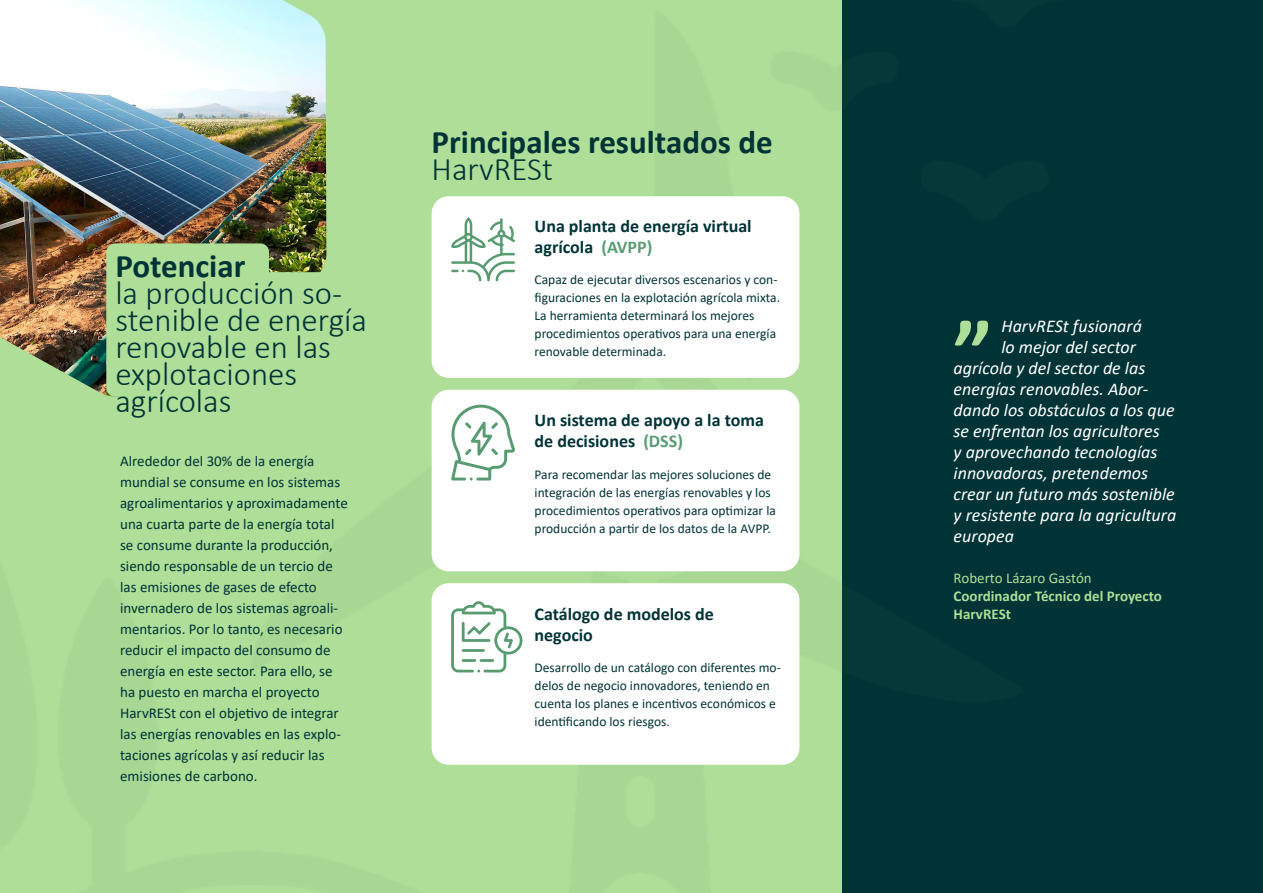
<style>
.page{position:relative;width:1263px;height:893px;background:#fff}
.page>*{position:absolute;margin:0;border:0;box-sizing:border-box;transform-origin:0 0}
.t1{font:700 89.1px "Calibri";color:#aede98}
.t2{font:300 33px/27px "Calibri";color:#003336}
.t3{font:700 33px "Calibri";color:#003336}
.t4{font:italic 18px "Calibri";color:#fff}
.t5{font:700 18px/21px "Calibri";color:#003336}
.t6{font:15px/21px "Calibri";color:#003336}
.t7{font:700 15px/18px "Calibri";color:#aede98}
.t8{font:15px "Calibri";color:#aede98}
.t9{font:13.5px/18px "Calibri";color:#003336}
.s1{color:#5a9c73}
</style>
<div class="page">
<div style="left:842px;top:0;width:421px;height:893px;background:#003336"></div>
<div style="left:0;top:0;width:842px;height:893px;background:#aede98"></div>
<img style="left:0;top:0;width:326px;height:398px">
<div style="left:106px;top:243px;width:163px;height:43px;background:#aede98;border-radius:9px"></div>
<div style="left:106px;top:272px;width:235px;height:43px;background:#aede98;border-radius:9px"></div>
<div style="left:106px;top:301px;width:203px;height:42px;background:#aede98;border-radius:9px"></div>
<div style="left:106px;top:328px;width:235px;height:43px;background:#aede98;border-radius:9px"></div>
<div style="left:106px;top:354px;width:141px;height:42px;background:#aede98;border-radius:9px"></div>
<div style="left:432px;top:196px;width:367px;height:182px;background:#fff;border-radius:17px"></div>
<svg style="left:451px;top:217px;width:64px;height:64px"></svg>
<div style="left:432px;top:390px;width:367px;height:181px;background:#fff;border-radius:17px"></div>
<svg style="left:451px;top:404px;width:64px;height:76px"></svg>
<div style="left:432px;top:583px;width:367px;height:182px;background:#fff;border-radius:17px"></div>
<svg style="left:451px;top:601px;width:71px;height:71px"></svg>
<h2 class="t3" style="left:115px;top:242px;width:132px">Potenciar</h2>
<h2 class="t2" style="left:115px;top:279px;width:253px">la producción so&shy;stenible de energía renovable en las explotaciones agrícolas</h2>
<p class="t6" style="left:120px;top:450px;width:229px">Alrededor del 30% de la energía mundial se consume en los sistemas agroalimentarios y aproximadamente una cuarta parte de la energía total se consume durante la producción, siendo responsable de un tercio de las emisiones de gases de efecto invernadero de los sistemas agroali&shy;mentarios. Por lo tanto, es necesario reducir el impacto del consumo de energía en este sector. Para ello, se ha puesto en marcha el proyecto HarvRESt con el objetivo de integrar las energías renovables en las explo&shy;taciones agrícolas y así reducir las emisiones de carbono.</p>
<h2 class="t3" style="left:432px;top:119px;width:343px">Principales resultados de</h2>
<h2 class="t2" style="left:432px;top:155px;width:123px">HarvRESt</h2>
<p class="t5" style="left:535px;top:215px;width:219px">Una planta de energía virtual agrícola <span class="s1">(AVPP)</span></p>
<p class="t9" style="left:535px;top:270px;width:247px">Capaz de ejecutar diversos escenarios y con&shy;figuraciones en la explotación agrícola mixta.<br>La herramienta determinará los mejores procedimientos operativos para una energía renovable determinada.</p>
<p class="t5" style="left:535px;top:410px;width:231px">Un sistema de apoyo a la toma de decisiones <span class="s1">(DSS)</span></p>
<p class="t9" style="left:535px;top:465px;width:243px">Para recomendar las mejores soluciones de integración de las energías renovables y los procedimientos operativos para optimizar la producción a partir de los datos de la AVPP.</p>
<p class="t5" style="left:535px;top:603px;width:181px">Catálogo de modelos de negocio</p>
<p class="t9" style="left:535px;top:658px;width:248px">Desarrollo de un catálogo con diferentes mo&shy;delos de negocio innovadores, teniendo en cuenta los planes e incentivos económicos e identificando los riesgos.</p>
<p class="t4" style="left:1001px;top:313px;width:142px">HarvRESt fusionará</p>
<p class="t4" style="left:1001px;top:334px;width:136px">lo mejor del sector</p>
<p class="t4" style="left:954px;top:355px;width:193px">agrícola y del sector de las</p>
<p class="t4" style="left:954px;top:376px;width:196px">energías renovables. Abor-</p>
<p class="t4" style="left:954px;top:397px;width:223px">dando los obstáculos a los que</p>
<p class="t4" style="left:954px;top:418px;width:208px">se enfrentan los agricultores</p>
<p class="t4" style="left:954px;top:439px;width:205px">y aprovechando tecnologías</p>
<p class="t4" style="left:954px;top:460px;width:196px">innovadoras, pretendemos</p>
<p class="t4" style="left:954px;top:481px;width:223px">crear un futuro más sostenible</p>
<p class="t4" style="left:954px;top:502px;width:224px">y resistente para la agricultura</p>
<p class="t4" style="left:954px;top:523px;width:62px">europea</p>
<p class="t8" style="left:954px;top:567px;width:140px">Roberto Lázaro Gastón</p>
<p class="t7" style="left:954px;top:586px;width:210px">Coordinador Técnico del Proyecto<br>HarvRESt</p>
<h1 class="t1" style="left:954px;top:289px;width:40px">”</h1>
</div>
